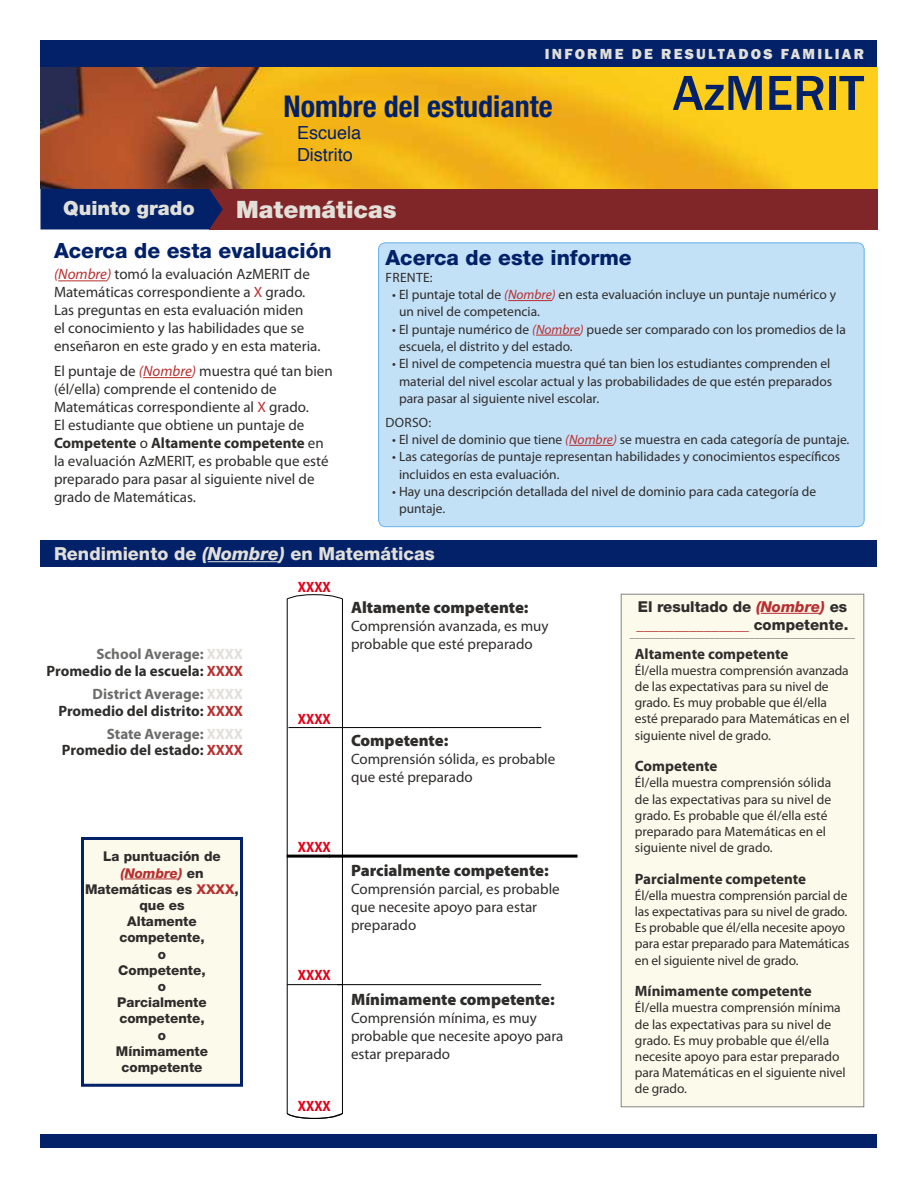
<style>
.page{position:relative;width:918px;height:1188px;background:#fff}
.page>*{position:absolute;margin:0;border:0;box-sizing:border-box;transform-origin:0 0}
.t1{font:500 51px "Franklin Gothic";color:#022169}
.t2{font:700 condensed 30px "Helvetica Neue LT Std";color:#022169}
.t3{font:900 24px "Helvetica Neue LT Std";color:#e1dfd8}
.t4{font:800 21px "Helvetica Neue LT Std";color:#022169}
.t5{font:900 19.5px "Helvetica Neue LT Std";color:#e1dfd8}
.t6{font:800 18px "Helvetica Neue LT Std";color:#e1dfd8}
.t7{font:18px/21.6px "Helvetica";color:#022169}
.t8{font:900 16.5px "Myriad Pro";color:#2f2d2c}
.t9{font:15px/18px "Myriad Pro";color:#2f2d2c}
.t10{font:700 15px/16.5px "Myriad Pro";color:#2f2d2c;text-align:right}
.t11{font:800 15px/18px "Helvetica Neue LT Std";color:#2f2d2c}
.t12{font:800 15px "Franklin Gothic";letter-spacing:.15em;color:#e1dfd8}
.t13{font:700 semi-condensed 15px "Myriad Pro";color:#e1051b}
.t14{font:13.5px/16.2px "Myriad Pro";color:#2f2d2c}
.t15{font:800 13.5px/16.2px "Helvetica Neue LT Std";color:#2f2d2c;text-align:center}
.t16{font:9px "Helvetica";color:#848583}
.s1{font-style:italic;color:#b82f30}
.s2{color:#b82f30}
.s3{font-weight:700}
.s4{font-style:italic}
.s5{color:#6c6d6b}
.s6{color:#e1dfd8}
</style>
<div class="page">
<img style="left:40px;top:68px;width:838px;height:121px">
<div style="left:40px;top:40px;width:838px;height:28px;background:#022169"></div>
<div style="left:40px;top:540px;width:838px;height:27px;background:#022169"></div>
<hr style="left:208px;top:561px;width:71px;height:1px;background:#e1dfd8">
<div style="left:40px;top:1134px;width:838px;height:14px;background:#022169"></div>
<div style="left:209px;top:189px;width:669px;height:41px;background:#802528"></div>
<div style="left:40px;top:189px;width:183px;height:41px;background:#022169"></div>
<hr style="left:58px;top:280px;width:49px;height:1px;background:#b82f30">
<hr style="left:143px;top:377px;width:49px;height:1px;background:#b82f30">
<div style="left:379px;top:243px;width:485px;height:284px;background:#c2e0f6;border-radius:7px"></div>
<hr style="left:508px;top:300px;width:44px;height:1px;background:#b82f30">
<hr style="left:536px;top:335px;width:44px;height:1px;background:#b82f30">
<hr style="left:569px;top:445px;width:44px;height:1px;background:#b82f30">
<div style="left:378px;top:243px;width:486px;height:284px;border:1px solid #67b2e8;border-radius:7px"></div>
<svg style="left:286px;top:594px;width:256px;height:525px"></svg>
<hr style="left:288px;top:727px;width:54px;height:1px;background:#000">
<hr style="left:287px;top:855px;width:43px;height:3px;background:#000">
<hr style="left:287px;top:984px;width:55px;height:1px;background:#000">
<hr style="left:329px;top:855px;width:249px;height:3px;background:#000">
<div style="left:621px;top:594px;width:243px;height:513px;background:#fcfaeb"></div>
<hr style="left:761px;top:613px;width:59px;height:1px;background:#b82f30">
<div style="left:621px;top:594px;width:243px;height:513px;border:1px solid #848583"></div>
<div style="left:82px;top:838px;width:160px;height:247px;background:#fcfaeb"></div>
<hr style="left:125px;top:879px;width:53px;height:1px;background:#b82f30">
<div style="left:81px;top:837px;width:162px;height:250px;border:3px solid #022169"></div>
<p class="t12" style="left:545px;top:45px;width:321px">INFORME DE RESULTADOS FAMILIAR</p>
<h2 class="t2" style="left:284px;top:89px;width:271px">Nombre del estudiante</h2>
<h3 class="t7" style="left:297px;top:122px;width:66px">Escuela<br>Distrito</h3>
<h3 class="t5" style="left:63px;top:196px;width:133px">Quinto grado</h3>
<h3 class="t3" style="left:236px;top:195px;width:162px">Matemáticas</h3>
<h1 class="t1" style="left:673px;top:61px;width:193px">AzMERIT</h1>
<h3 class="t4" style="left:54px;top:238px;width:279px">Acerca de esta evaluación</h3>
<p class="t9" style="left:54px;top:265px;width:268px"><span class="s1">(Nombre)</span> tomó la evaluación AzMERIT de Matemáticas correspondiente a <span class="s2">X</span> grado.<br>Las preguntas en esta evaluación miden<br>el conocimiento y las habilidades que se enseñaron en este grado y en esta materia.</p>
<p class="t9" style="left:54px;top:362px;width:280px">El puntaje de <span class="s1">(Nombre)</span> muestra qué tan bien (él/ella) comprende el contenido de Matemáticas correspondiente al <span class="s2">X</span> grado.<br>El estudiante que obtiene un puntaje de <span class="s3">Competente</span> o <span class="s3">Altamente competente</span> en la evaluación AzMERIT, es probable que esté preparado para pasar al siguiente nivel de grado de Matemáticas.</p>
<h3 class="t4" style="left:386px;top:245px;width:248px">Acerca de este informe</h3>
<p class="t14" style="left:386px;top:269px;width:48px">FRENTE:</p>
<p class="t14" style="left:399px;top:286px;width:439px;line-height:17.2px;text-indent:-7px">• El puntaje total de <span class="s1">(Nombre)</span> en esta evaluación incluye un puntaje numérico y un nivel de competencia.</p>
<p class="t14" style="left:399px;top:320px;width:448px;line-height:17.2px;text-indent:-7px">• El puntaje numérico de <span class="s1">(Nombre)</span> puede ser comparado con los promedios de la escuela, el distrito y del estado.</p>
<p class="t14" style="left:399px;top:355px;width:435px;line-height:17.2px;text-indent:-7px">• El nivel de competencia muestra qué tan bien los estudiantes comprenden el material del nivel escolar actual y las probabilidades de que estén preparados para pasar al siguiente nivel escolar.</p>
<p class="t14" style="left:386px;top:414px;width:47px">DORSO:</p>
<p class="t14" style="left:392px;top:431px;width:459px">• El nivel de dominio que tiene <span class="s1">(Nombre)</span> se muestra en cada categoría de puntaje.</p>
<p class="t14" style="left:399px;top:448px;width:443px;line-height:17.2px;text-indent:-7px">• Las categorías de puntaje representan habilidades y conocimientos específicos incluidos en esta evaluación.</p>
<p class="t14" style="left:399px;top:482px;width:419px;line-height:17.2px;text-indent:-7px">• Hay una descripción detallada del nivel de dominio para cada categoría de puntaje.</p>
<h3 class="t6" style="left:54px;top:543px;width:382px">Rendimiento de <span class="s4">(Nombre)</span> en Matemáticas</h3>
<p class="t10" style="left:47px;top:645px;width:198px"><span class="s5">School Average:</span> <span class="s6">XXXX<br></span>Promedio de la escuela: <span class="s2">XXXX</span></p>
<p class="t10" style="left:58px;top:685px;width:186px"><span class="s5">District Average:</span> <span class="s6">XXXX<br></span>Promedio del distrito: <span class="s2">XXXX</span></p>
<p class="t10" style="left:62px;top:725px;width:183px"><span class="s5">State Average:</span> <span class="s6">XXXX<br></span>Promedio del estado: <span class="s2">XXXX</span></p>
<p class="t15" style="left:85px;top:848px;width:155px">La puntuación de <span class="s1">(Nombre)</span> en<br>Matemáticas es <span class="s2">XXXX</span>, que es<br>Altamente competente,<br>o<br>Competente,<br>o<br>Parcialmente competente,<br>o<br>Mínimamente competente</p>
<p class="t13" style="left:298px;top:578px;width:35px">XXXX</p>
<p class="t8" style="left:351px;top:598px;width:179px">Altamente competente:</p>
<p class="t9" style="left:351px;top:617px;width:199px">Comprensión avanzada, es muy probable que esté preparado</p>
<p class="t13" style="left:298px;top:711px;width:35px">XXXX</p>
<p class="t8" style="left:351px;top:731px;width:99px">Competente:</p>
<p class="t9" style="left:351px;top:750px;width:206px">Comprensión sólida, es probable que esté preparado</p>
<p class="t13" style="left:298px;top:839px;width:35px">XXXX</p>
<p class="t13" style="left:298px;top:967px;width:35px">XXXX</p>
<p class="t13" style="left:298px;top:1097px;width:35px">XXXX</p>
<p class="t8" style="left:351px;top:861px;width:199px">Parcialmente competente:</p>
<p class="t9" style="left:351px;top:880px;width:210px">Comprensión parcial, es probable que necesite apoyo para estar preparado</p>
<p class="t8" style="left:351px;top:990px;width:205px">Mínimamente competente:</p>
<p class="t9" style="left:351px;top:1009px;width:214px">Comprensión mínima, es muy probable que necesite apoyo para estar preparado</p>
<p class="t11" style="left:637px;top:597px;width:213px">El resultado de <span class="s1">(Nombre)</span> es <span class="s2">_______________</span> competente.</p>
<p class="t16" style="left:630px;top:631px;width:227px">–––––––––––––––––––––––––––––––––––––––––––––</p>
<p class="t10" style="left:635px;top:645px;width:155px">Altamente competente</p>
<p class="t14" style="left:635px;top:662px;width:216px">Él/ella muestra comprensión avanzada de las expectativas para su nivel de grado. Es muy probable que él/ella esté preparado para Matemáticas en el siguiente nivel de grado.</p>
<p class="t10" style="left:635px;top:757px;width:84px">Competente</p>
<p class="t14" style="left:635px;top:774px;width:198px">Él/ella muestra comprensión sólida de las expectativas para su nivel de grado. Es probable que él/ella esté preparado para Matemáticas en el siguiente nivel de grado.</p>
<p class="t10" style="left:635px;top:870px;width:173px">Parcialmente competente</p>
<p class="t14" style="left:635px;top:887px;width:216px">Él/ella muestra comprensión parcial de las expectativas para su nivel de grado.<br>Es probable que él/ella necesite apoyo para estar preparado para Matemáticas en el siguiente nivel de grado.</p>
<p class="t10" style="left:635px;top:982px;width:178px">Mínimamente competente</p>
<p class="t14" style="left:635px;top:999px;width:212px">Él/ella muestra comprensión mínima de las expectativas para su nivel de grado. Es muy probable que él/ella necesite apoyo para estar preparado para Matemáticas en el siguiente nivel de grado.</p>
</div>
